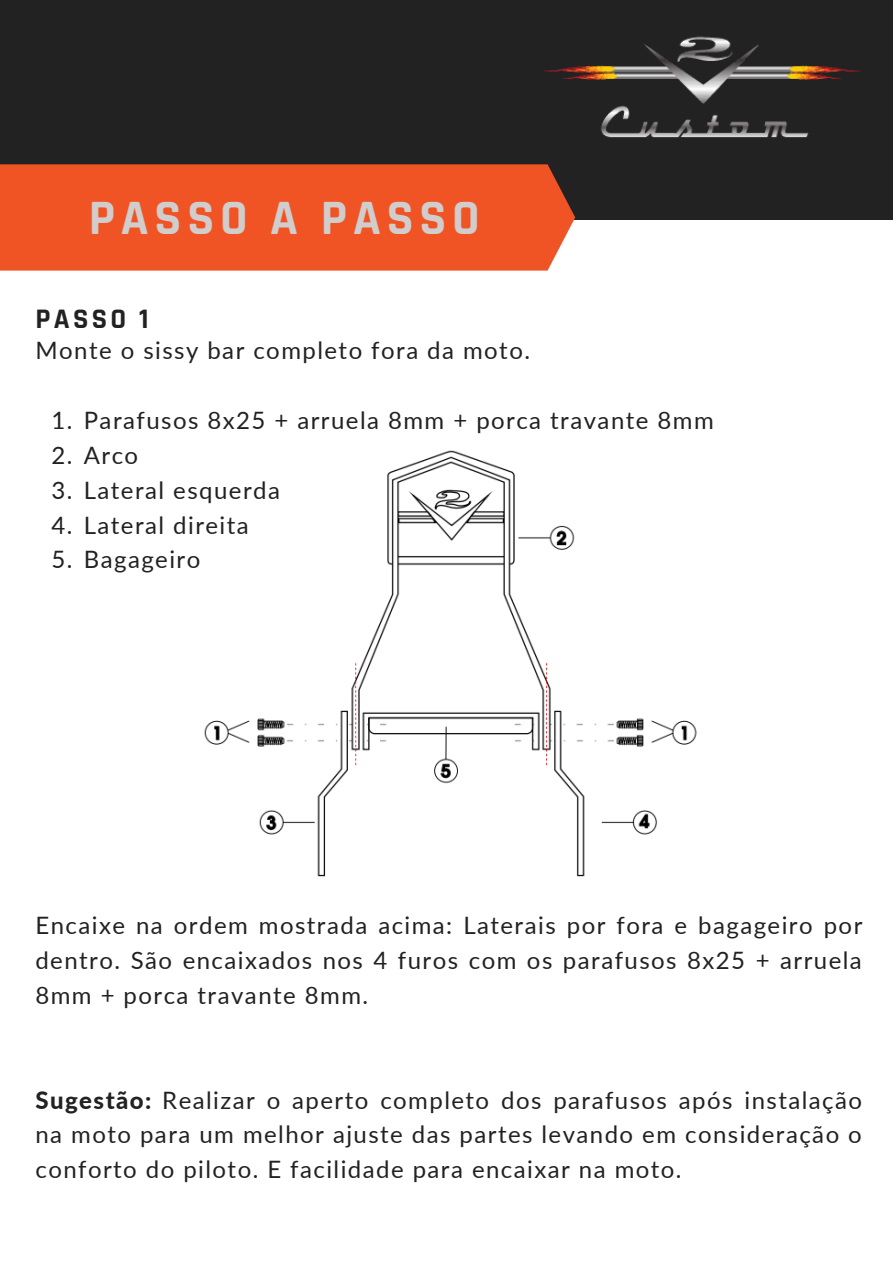
<style>
.page{position:relative;width:893px;height:1264px;background:#fff}
.page>*{position:absolute;margin:0;border:0;box-sizing:border-box;transform-origin:0 0}
.t1{font:700 49.95px "Rajdhani";letter-spacing:.115em;color:#d1cdcd}
.t2{font:700 28.65px "Rajdhani";letter-spacing:.115em;color:#222}
.t3{font:24px/34.8px "Lato";letter-spacing:.06em;color:#222;text-align:justify}
.s1{font-weight:800}
</style>
<div class="page">
<div style="left:0;top:0;width:892px;height:220px;background:#222"></div>
<div style="left:0;top:164px;width:575px;height:106px;background:#f15424"></div>
<img style="left:544px;top:36px;width:317px;height:102px">
<img style="left:204px;top:450px;width:493px;height:427px">
<p class="t1" style="left:89px;top:187px;width:392px">PASSO A PASSO</p>
<p class="t2" style="left:35px;top:301px;width:115px">PASSO 1</p>
<p class="t3" style="left:35px;top:332px;width:496px">Monte o sissy bar completo fora da moto.</p>
<p class="t3" style="left:51px;top:402px;width:22px">1.<br>2.<br>3.<br>4.<br>5.</p>
<p class="t3" style="left:84px;top:402px;width:631px">Parafusos 8x25 + arruela 8mm + porca travante 8mm</p>
<p class="t3" style="left:84px;top:437px;width:56px">Arco</p>
<p class="t3" style="left:84px;top:472px;width:198px">Lateral esquerda</p>
<p class="t3" style="left:84px;top:507px;width:166px">Lateral direita</p>
<p class="t3" style="left:84px;top:541px;width:118px">Bagageiro</p>
<p class="t3" style="left:35px;top:907px;width:828px">Encaixe na ordem mostrada acima: Laterais por fora e bagageiro por dentro. São encaixados nos 4 furos com os parafusos 8x25 + arruela 8mm + porca travante 8mm.</p>
<p class="t3" style="left:35px;top:1081px;width:828px"><span class="s1">Sugestão:</span> Realizar o aperto completo dos parafusos após instalação na moto para um melhor ajuste das partes levando em consideração o conforto do piloto. E facilidade para encaixar na moto.</p>
</div>
